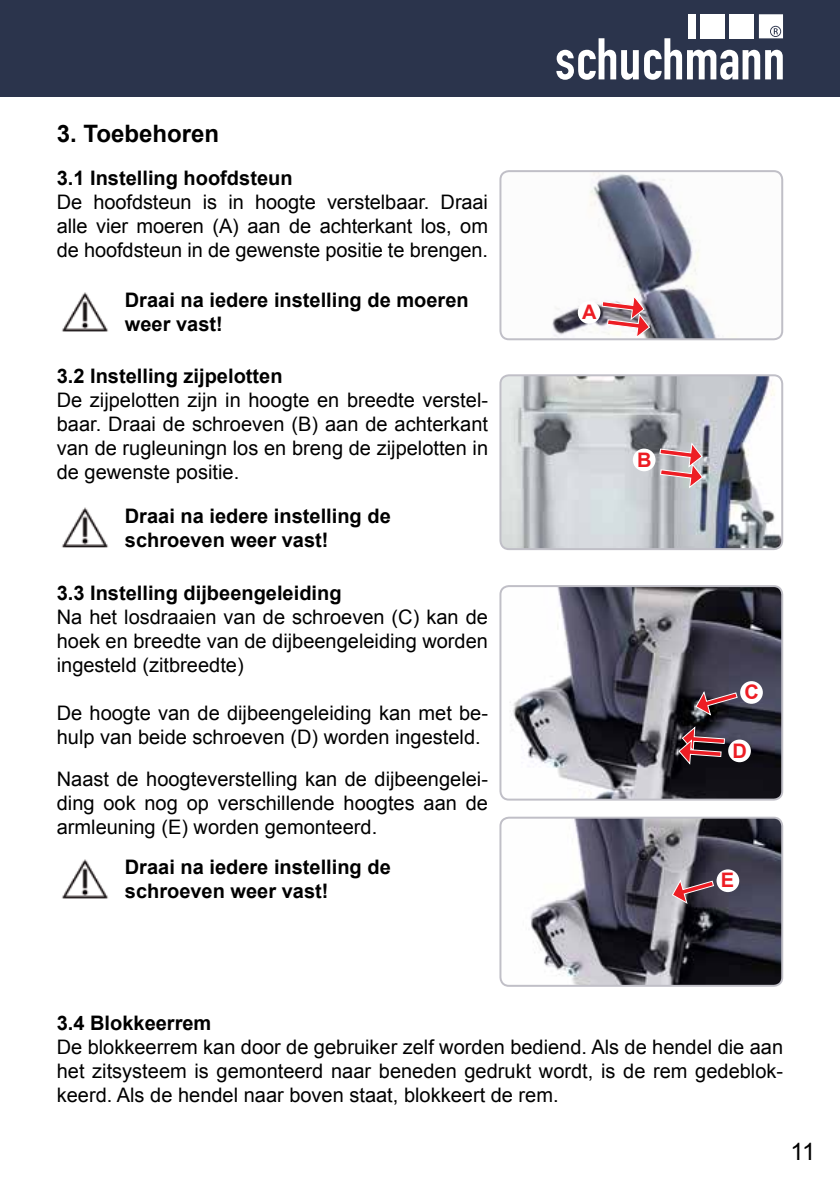
<style>
.page{position:relative;width:840px;height:1191px;background:#fff}
.page>*{position:absolute;margin:0;border:0;box-sizing:border-box;transform-origin:0 0}
.t1{font:700 24px "Arial";color:#000}
.t2{font:24px "Arial";color:#000}
.t3{font:20px/24px "Arial";color:#000;text-align:justify}
.t4{font:700 20px/24px "Arial";color:#000}
.t5{font:700 20px "Arial";color:#ed1d24}
</style>
<div class="page">
<div style="left:0;top:0;width:839px;height:96px;background:#2b344c"></div>
<svg style="left:556px;top:14px;width:226px;height:66px"></svg>
<img style="left:502px;top:586px;width:279px;height:213px">
<div style="left:499px;top:585px;width:283px;height:215px;border:2px solid #c0bfc7;border-radius:9px"></div>
<img style="left:502px;top:817px;width:279px;height:168px">
<div style="left:499px;top:816px;width:283px;height:170px;border:2px solid #c0bfc7;border-radius:9px"></div>
<img style="left:62px;top:859px;width:47px;height:40px">
<img style="left:62px;top:292px;width:47px;height:40px">
<img style="left:61px;top:507px;width:48px;height:41px">
<img style="left:502px;top:171px;width:279px;height:168px">
<div style="left:499px;top:170px;width:283px;height:170px;border:2px solid #c0bfc7;border-radius:9px"></div>
<img style="left:502px;top:375px;width:279px;height:174px">
<div style="left:499px;top:374px;width:283px;height:176px;border:2px solid #c0bfc7;border-radius:9px"></div>
<svg style="left:671px;top:879px;width:42px;height:24px"></svg>
<div style="left:716px;top:869px;width:22px;height:23px;background:#fff;border-radius:50%"></div>
<svg style="left:695px;top:691px;width:42px;height:24px"></svg>
<div style="left:739px;top:681px;width:23px;height:23px;background:#fff;border-radius:50%"></div>
<svg style="left:678px;top:726px;width:46px;height:38px;background:#6a383f"></svg>
<div style="left:727px;top:739px;width:23px;height:23px;background:#fff;border-radius:50%"></div>
<div style="left:632px;top:448px;width:23px;height:23px;background:#fff;border-radius:50%"></div>
<svg style="left:659px;top:443px;width:43px;height:45px;background:#cba0a4"></svg>
<div style="left:577px;top:301px;width:23px;height:23px;background:#fff;border-radius:50%"></div>
<svg style="left:601px;top:295px;width:48px;height:43px"></svg>
<p class="t1" style="left:57px;top:118px;width:164px">3. Toebehoren</p>
<p class="t4" style="left:57px;top:166px;width:237px">3.1 Instelling hoofdsteun</p>
<p class="t3" style="left:57px;top:190px;width:432px">De hoofdsteun is in hoogte verstelbaar. Draai alle vier moeren (A) aan de achterkant los, om de hoofdsteun in de gewenste positie te brengen.</p>
<p class="t4" style="left:125px;top:289px;width:345px">Draai na iedere instelling de moeren weer vast!</p>
<p class="t4" style="left:57px;top:365px;width:227px">3.2 Instelling zijpelotten</p>
<p class="t3" style="left:57px;top:388px;width:432px">De zijpelotten zijn in hoogte en breedte verstel&shy;baar. Draai de schroeven (B) aan de achterkant van de rugleuningn los en breng de zijpelotten in de gewenste positie.</p>
<p class="t4" style="left:125px;top:504px;width:267px">Draai na iedere instelling de schroeven weer vast!</p>
<p class="t4" style="left:57px;top:581px;width:286px">3.3 Instelling dijbeengeleiding</p>
<p class="t3" style="left:57px;top:605px;width:432px">Na het losdraaien van de schroeven (C) kan de hoek en breedte van de dijbeengeleiding worden ingesteld (zitbreedte)</p>
<p class="t3" style="left:57px;top:701px;width:432px">De hoogte van de dijbeengeleiding kan met be&shy;hulp van beide schroeven (D) worden ingesteld.</p>
<p class="t3" style="left:57px;top:767px;width:432px">Naast de hoogteverstelling kan de dijbeengelei&shy;ding ook nog op verschillende hoogtes aan de armleuning (E) worden gemonteerd.</p>
<p class="t4" style="left:125px;top:856px;width:267px">Draai na iedere instelling de schroeven weer vast!</p>
<p class="t5" style="left:581px;top:299px;width:16px">A</p>
<p class="t5" style="left:636px;top:446px;width:16px">B</p>
<p class="t5" style="left:744px;top:679px;width:16px">C</p>
<p class="t5" style="left:732px;top:737px;width:16px">D</p>
<p class="t5" style="left:720px;top:867px;width:15px">E</p>
<p class="t4" style="left:57px;top:1011px;width:156px">3.4 Blokkeerrem</p>
<p class="t3" style="left:57px;top:1035px;width:727px">De blokkeerrem kan door de gebruiker zelf worden bediend. Als de hendel die aan het zitsysteem is gemonteerd naar beneden gedrukt wordt, is de rem gedeblok&shy;keerd. Als de hendel naar boven staat, blokkeert de rem.</p>
<p class="t2" style="left:790px;top:1135px;width:26px">11</p>
</div>
